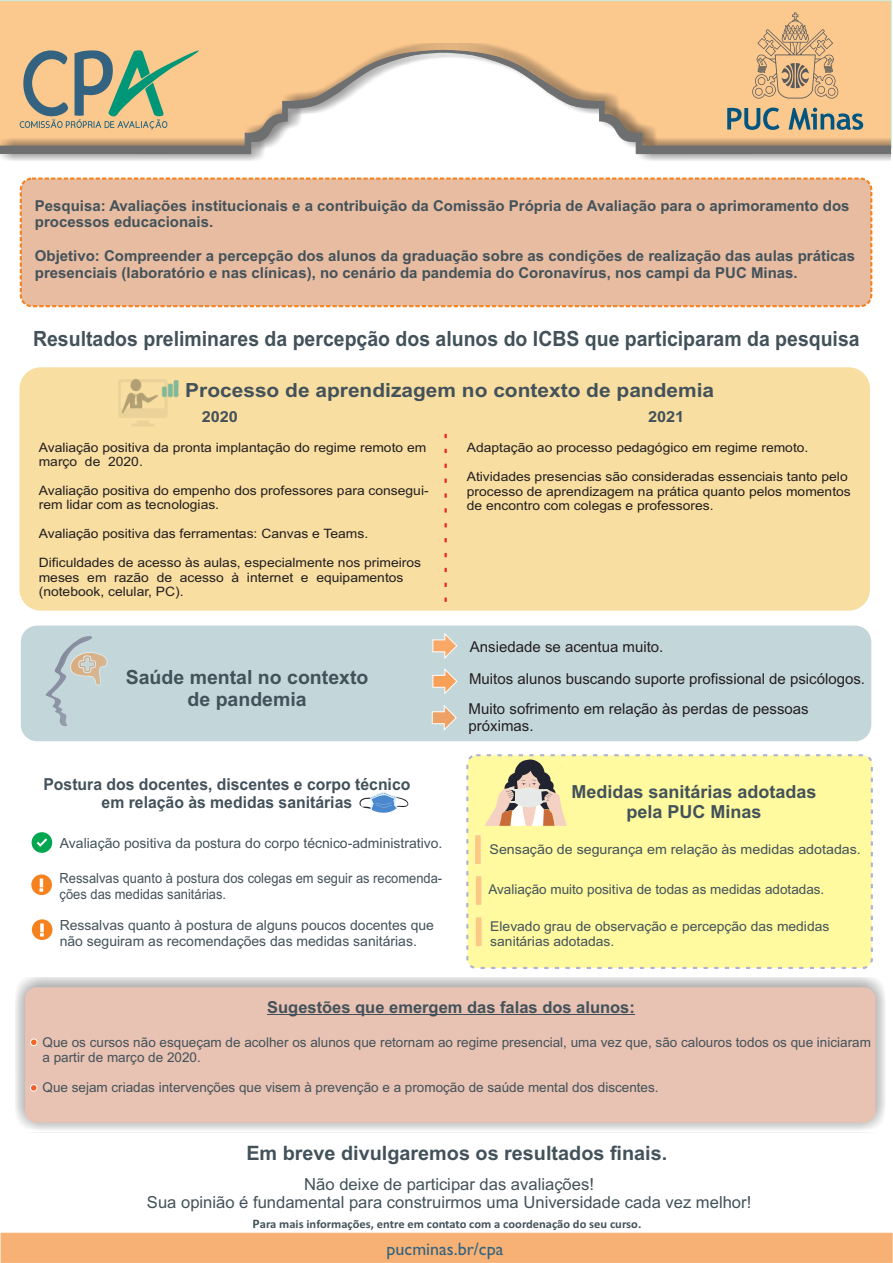
<style>
.page{position:relative;width:893px;height:1263px;background:#fff}
.page>*{position:absolute;margin:0;border:0;box-sizing:border-box;transform-origin:0 0}
.t1{font:700 21px "Arial";color:#43525a;scale:.93 1}
.t2{font:700 19.8px "Arial";color:#43525a}
.t3{font:700 19.5px "Arial";color:#43525a;scale:1.07 1}
.t4{font:700 19.5px/21.8px "Arial";color:#43525a;text-align:center}
.t5{font:700 18px/20.1px "Arial";color:#43525a;text-align:center}
.t6{font:18px "Gill Sans";color:#336380}
.t7{font:16.65px/18.6px "Arial";color:#43525a;text-align:center}
.t8{font:700 16.5px/18.5px "Arial";color:#43525a;text-align:center;scale:.96 1}
.t9{font:700 16.5px "Arial";color:#43525a}
.t10{font:700 15.15px "Arial";color:#43525a;scale:1.07 1}
.t11{font:700 15px/16.8px "Arial";color:#43525a}
.t12{font:15px/31.7px "Arial";color:#231f20}
.t13{font:13.95px/15.6px "Arial";color:#43525a}
.t14{font:13.95px/15.6px "Arial";color:#43525a;scale:.92 1}
.t15{font:13.5px/15.1px "Arial";color:#43525a}
.t16{font:13.5px "Arial";color:#43525a;scale:1.06 1}
.t17{font:12.9px/14.4px "Arial";color:#231f20;scale:1.07 1}
.t18{font:700 12px "Calibri";color:#43525a;scale:1.05 1}
.s1{font-size:13.05px}
</style>
<div class="page">
<div style="left:15px;top:977px;width:871px;height:155px;background:#231f20;opacity:.49"></div>
<div style="left:25px;top:987px;width:850px;height:135px;background:#e8c2b2;border-radius:12px"></div>
<div style="left:20px;top:178px;width:852px;height:129px;background:#e7bca1;border:2px dashed #f5821f;border-radius:11px"></div>
<div style="left:20px;top:367px;width:850px;height:244px;background:#f8dea1;border-radius:21px"></div>
<div style="left:32px;top:832px;width:20px;height:21px;background:#00a650;border-radius:50%"></div>
<svg style="left:37px;top:838px;width:10px;height:9px"></svg>
<div style="left:31px;top:874px;width:21px;height:21px;background:#f5821f;border-radius:50%"></div>
<svg style="left:39px;top:878px;width:5px;height:14px"></svg>
<div style="left:32px;top:919px;width:20px;height:21px;background:#f5821f;border-radius:50%"></div>
<svg style="left:40px;top:923px;width:4px;height:14px"></svg>
<div style="left:466px;top:754px;width:407px;height:215px;background:#fffa9f;border:2px dashed #2e3092;border-radius:9px"></div>
<svg style="left:484px;top:759px;width:83px;height:67px"></svg>
<svg style="left:474px;top:834px;width:8px;height:31px"></svg>
<svg style="left:475px;top:875px;width:7px;height:31px"></svg>
<svg style="left:475px;top:917px;width:7px;height:30px"></svg>
<div style="left:0;top:0;width:892px;height:149px;background:#fbc88e"></div>
<svg style="left:0;top:42px;width:891px;height:119px"></svg>
<svg style="left:0;top:50px;width:891px;height:104px"></svg>
<svg style="left:20px;top:45px;width:179px;height:84px;background:#bbb088"></svg>
<svg style="left:727px;top:108px;width:52px;height:22px"></svg>
<svg style="left:789px;top:108px;width:74px;height:22px;background:#909788"></svg>
<svg style="left:752px;top:13px;width:86px;height:86px;background:#ddb384"></svg>
<div style="left:0;top:1232px;width:893px;height:31px;background:#f8b174"></div>
<svg style="left:359px;top:792px;width:49px;height:21px"></svg>
<svg style="left:445px;top:434px;width:2px;height:177px"></svg>
<div style="left:21px;top:626px;width:850px;height:115px;background:#c3d6d9;border-radius:16px"></div>
<svg style="left:432px;top:668px;width:26px;height:26px"></svg>
<svg style="left:432px;top:633px;width:26px;height:26px"></svg>
<svg style="left:431px;top:705px;width:26px;height:26px"></svg>
<svg style="left:45px;top:636px;width:63px;height:90px"></svg>
<hr style="left:267px;top:1014px;width:368px;height:1px;background:#43525a">
<div style="left:30px;top:1038px;width:8px;height:8px;background:#f26522;border:1px solid #fff;border-radius:50%"></div>
<div style="left:30px;top:1084px;width:7px;height:7px;background:#f15f22;border:1px solid #fff;border-radius:50%"></div>
<img style="left:118px;top:378px;width:61px;height:48px">
<p class="t11" style="left:35px;top:198px;width:816px">Pesquisa: Avaliações institucionais e a contribuição da Comissão Própria de Avaliação para o aprimoramento dos processos educacionais.</p>
<p class="t11" style="left:35px;top:249px;width:822px">Objetivo: Compreender a percepção dos alunos da graduação sobre as condições de realização das aulas práticas presenciais (laboratório e nas clínicas), no cenário da pandemia do Coronavírus, nos campi da PUC Minas.</p>
<h1 class="t1" style="left:33px;top:331px;width:890px">Resultados preliminares da percepção dos alunos do ICBS que participaram da pesquisa</h1>
<h3 class="t3" style="left:185px;top:383px;width:496px">Processo de aprendizagem no contexto de pandemia</h3>
<p class="t10" style="left:202px;top:411px;width:35px">2020</p>
<p class="t10" style="left:648px;top:411px;width:35px">2021</p>
<p class="t17" style="left:39px;top:441px;width:364px">Avaliação positiva da pronta implantação do regime remoto em março de 2020.</p>
<p class="t17" style="left:39px;top:484px;width:366px">Avaliação positiva do empenho dos professores para consegui&shy;rem lidar com as tecnologias.</p>
<p class="t17" style="left:39px;top:528px;width:310px">Avaliação positiva das ferramentas: Canvas e Teams.</p>
<p class="t17" style="left:39px;top:557px;width:359px">Dificuldades de acesso às aulas, especialmente nos primeiros meses em razão de acesso à internet e equipamentos (notebook, celular, PC).</p>
<p class="t17" style="left:467px;top:442px;width:321px">Adaptação ao processo pedagógico em regime remoto.</p>
<p class="t17" style="left:467px;top:471px;width:360px">Atividades presencias são consideradas essenciais tanto pelo processo de aprendizagem na prática quanto pelos momentos de encontro com colegas e professores.</p>
<h3 class="t4" style="left:126px;top:668px;width:244px">Saúde mental no contexto de pandemia</h3>
<p class="t12" style="left:469px;top:633px;width:398px">Ansiedade se acentua muito.<br>Muitos alunos buscando suporte profissional de psicólogos.</p>
<p class="t12" style="left:469px;top:702px;width:342px;line-height:16.8px">Muito sofrimento em relação às perdas de pessoas próximas.</p>
<p class="t8" style="left:43px;top:776px;width:384px">Postura dos docentes, discentes e corpo técnico em relação às medidas sanitárias</p>
<h3 class="t5" style="left:571px;top:783px;width:247px">Medidas sanitárias adotadas pela PUC Minas</h3>
<p class="t13" style="left:60px;top:836px;width:384px">Avaliação positiva da postura do corpo técnico-administrativo.</p>
<p class="t14" style="left:60px;top:872px;width:417px">Ressalvas quanto à postura dos colegas em seguir as recomenda&shy;ções das medidas sanitárias.</p>
<p class="t13" style="left:60px;top:919px;width:376px">Ressalvas quanto à postura de alguns poucos docentes que não seguiram as recomendações das medidas sanitárias.</p>
<p class="t16" style="left:490px;top:844px;width:352px">Sensação de segurança em relação às medidas adotadas.</p>
<p class="t15" style="left:488px;top:883px;width:337px">Avaliação muito positiva de todas as medidas adotadas.</p>
<p class="t15" style="left:490px;top:919px;width:341px">Elevado grau de observação e percepção das medidas sanitárias adotadas.</p>
<p class="t9" style="left:267px;top:1001px;width:369px">Sugestões que emergem das falas dos alunos:</p>
<p class="t15" style="left:43px;top:1036px;width:830px">Que os cursos não esqueçam de acolher os alunos que retornam ao regime presencial, uma vez que, são calouros todos os que iniciaram a partir de março de 2020.</p>
<p class="t15" style="left:43px;top:1081px;width:618px">Que sejam criadas intervenções que visem à prevenção e a promoção de saúde mental dos discentes.</p>
<h2 class="t2" style="left:246px;top:1145px;width:422px">Em breve divulgaremos os resultados finais.</h2>
<p class="t7" style="left:147px;top:1176px;width:606px">Não deixe de participar das avaliações!<br>Sua opinião é fundamental para construirmos uma Universidade cada vez melhor!</p>
<h3 class="t6" style="left:386px;top:1242px;width:119px">pucminas.br/cpa</h3>
<p class="t18" style="left:253px;top:1218px;width:372px"><span class="s1">P</span>ara mais informações, entre em contato com a coordenação do seu curso.</p>
</div>
